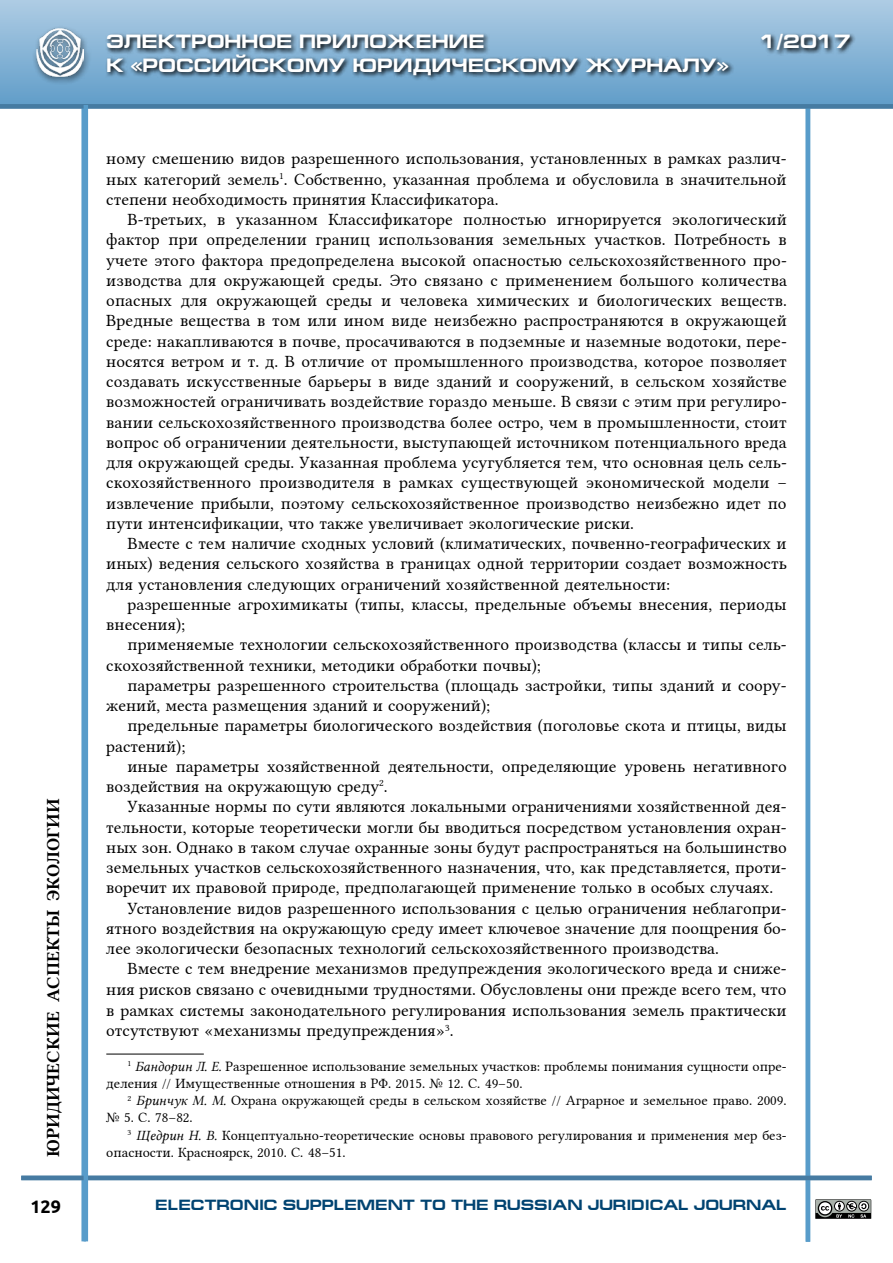
<style>
.page{position:relative;width:893px;height:1263px;background:#fff}
.page>*{position:absolute;margin:0;border:0;box-sizing:border-box;transform-origin:0 0}
.t1{font:700 19.5px "Europe Ext";color:#fff}
.t2{font:18px "Lin Libertine B";color:#000}
.t3{font:700 18px "Ubuntu";color:#000}
.t4{font:17.25px/20.2px "Lin Libertine";color:#000}
.t5{font:700 15px "Europe Ext";color:#004371}
.t6{font:14.25px/17.1px "Lin Libertine";color:#000}
.s1{font-family:"Lin Libertine I"}
</style>
<div class="page">
<div style="left:81px;top:105px;width:5px;height:1136px;background:#589cca"></div>
<svg style="left:815px;top:1199px;width:57px;height:20px"></svg>
<hr style="left:806px;top:91px;width:4px;height:1151px;background:#589cca">
<hr style="left:21px;top:1176px;width:851px;height:4px;background:#467ba2">
<div style="left:0;top:0;width:893px;height:106px;background:linear-gradient(to bottom,#aecce4,#619dc9)"></div>
<div style="left:0;top:104px;width:893px;height:5px;background:#467ba2"></div>
<hr style="left:84px;top:105px;width:4px;height:1136px;background:#589cca">
<div style="left:32px;top:25px;width:59px;height:60px;background:#000;opacity:.63"></div>
<img style="left:36px;top:28px;width:47px;height:48px">
<svg style="left:105px;top:31px;width:751px;height:50px"></svg>
<hr style="left:106px;top:1054px;width:98px;height:1px;background:#000">
<p class="t2" style="left:41px;top:1157px;width:360px;rotate:-90deg">ЮРИДИЧЕСКИЕ АСПЕКТЫ ЭКОЛОГИИ</p>
<p class="t1" style="left:106px;top:31px;width:380px">ЭЛЕКТРОННОЕ ПРИЛОЖЕНИЕ</p>
<p class="t1" style="left:760px;top:31px;width:92px">1/2017</p>
<p class="t1" style="left:106px;top:54px;width:624px">К «РОССИЙСКОМУ ЮРИДИЧЕСКОМУ ЖУРНАЛУ»</p>
<p class="t4" style="left:106px;top:147px;width:682px;text-align:justify">ному смешению видов разрешенного использования, установленных в рамках различ&shy;ных категорий земель<sup>1</sup>. Собственно, указанная проблема и обусловила в значительной степени необходимость принятия Классификатора.</p>
<p class="t4" style="left:106px;top:207px;width:682px;text-align:justify;text-indent:21px">В-третьих, в указанном Классификаторе полностью игнорируется экологический фактор при определении границ использования земельных участков. Потребность в учете этого фактора предопределена высокой опасностью сельскохозяйственного про&shy;изводства для окружающей среды. Это связано с применением большого количества опасных для окружающей среды и человека химических и биологических веществ.<br>Вредные вещества в том или ином виде неизбежно распространяются в окружающей среде: накапливаются в почве, просачиваются в подземные и наземные водотоки, пере&shy;носятся ветром и т. д. В отличие от промышленного производства, которое позволяет создавать искусственные барьеры в виде зданий и сооружений, в сельском хозяйстве возможностей ограничивать воздействие гораздо меньше. В связи с этим при регулиро&shy;вании сельскохозяйственного производства более остро, чем в промышленности, стоит вопрос об ограничении деятельности, выступающей источником потенциального вреда для окружающей среды. Указанная проблема усугубляется тем, что основная цель сель&shy;скохозяйственного производителя в рамках существующей экономической модели – извлечение прибыли, поэтому сельскохозяйственное производство неизбежно идет по пути интенсификации, что также увеличивает экологические риски.</p>
<p class="t4" style="left:106px;top:531px;width:682px;text-align:justify;text-indent:21px">Вместе с тем наличие сходных условий (климатических, почвенно-географических и иных) ведения сельского хозяйства в границах одной территории создает возможность для установления следующих ограничений хозяйственной деятельности:</p>
<p class="t4" style="left:106px;top:592px;width:682px;text-indent:21px">разрешенные агрохимикаты (типы, классы, предельные объемы внесения, периоды внесения);</p>
<p class="t4" style="left:106px;top:633px;width:682px;text-indent:21px">применяемые технологии сельскохозяйственного производства (классы и типы сель&shy;скохозяйственной техники, методики обработки почвы);</p>
<p class="t4" style="left:106px;top:673px;width:682px;text-indent:21px">параметры разрешенного строительства (площадь застройки, типы зданий и соору&shy;жений, места размещения зданий и сооружений);</p>
<p class="t4" style="left:106px;top:714px;width:682px;text-indent:21px">предельные параметры биологического воздействия (поголовье скота и птицы, виды растений);</p>
<p class="t4" style="left:106px;top:754px;width:682px;text-indent:21px">иные параметры хозяйственной деятельности, определяющие уровень негативного воздействия на окружающую среду<sup>2</sup>.</p>
<p class="t4" style="left:128px;top:795px;width:661px">Указанные нормы по сути являются локальными ограничениями хозяйственной дея-</p>
<p class="t4" style="left:106px;top:815px;width:682px">тельности, которые теоретически могли бы вводиться посредством установления охран-</p>
<p class="t4" style="left:106px;top:835px;width:682px">ных зон. Однако в таком случае охранные зоны будут распространяться на большинство</p>
<p class="t4" style="left:106px;top:855px;width:682px">земельных участков сельскохозяйственного назначения, что, как представляется, проти-</p>
<p class="t4" style="left:106px;top:876px;width:668px">воречит их правовой природе, предполагающей применение только в особых случаях.</p>
<p class="t4" style="left:128px;top:896px;width:661px">Установление видов разрешенного использования с целью ограничения неблагопри-</p>
<p class="t4" style="left:106px;top:916px;width:682px">ятного воздействия на окружающую среду имеет ключевое значение для поощрения бо-</p>
<p class="t4" style="left:106px;top:936px;width:614px">лее экологически безопасных технологий сельскохозяйственного производства.</p>
<p class="t4" style="left:128px;top:957px;width:661px">Вместе с тем внедрение механизмов предупреждения экологического вреда и сниже-</p>
<p class="t4" style="left:106px;top:977px;width:682px">ния рисков связано с очевидными трудностями. Обусловлены они прежде всего тем, что</p>
<p class="t4" style="left:106px;top:998px;width:682px">в рамках системы законодательного регулирования использования земель практически</p>
<p class="t4" style="left:106px;top:1019px;width:349px">отсутствуют «механизмы предупреждения»<sup>3</sup>.</p>
<p class="t6" style="left:106px;top:1056px;width:682px;text-indent:21px"><sup>1</sup> <span class="s1">Бандорин Л. Е.</span> Разрешенное использование земельных участков: проблемы понимания сущности опре&shy;деления // Имущественные отношения в РФ. 2015. № 12. С. 49–50.</p>
<p class="t6" style="left:106px;top:1090px;width:682px;text-indent:21px"><sup>2</sup> <span class="s1">Бринчук М. М.</span> Охрана окружающей среды в сельском хозяйстве // Аграрное и земельное право. 2009. № 5. С. 78–82.</p>
<p class="t6" style="left:106px;top:1125px;width:682px;text-indent:21px"><sup>3</sup> <span class="s1">Щедрин Н. В.</span> Концептуально-теоретические основы правового регулирования и применения мер без&shy;опасности. Красноярск, 2010. С. 48–51.</p>
<p class="t3" style="left:30px;top:1196px;width:32px">129</p>
<p class="t5" style="left:155px;top:1196px;width:633px">ELECTRONIC SUPPLEMENT TO THE RUSSIAN JURIDICAL JOURNAL</p>
</div>
